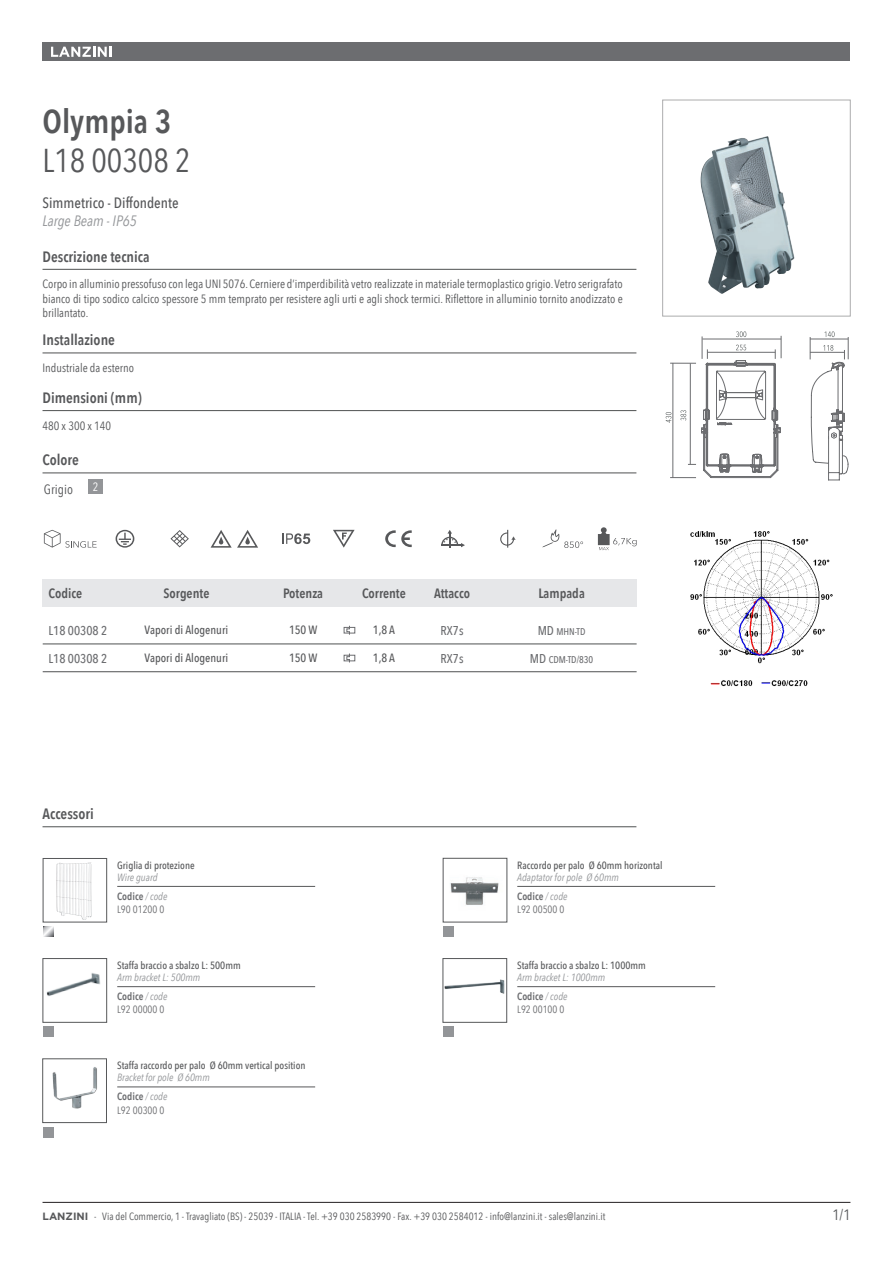
<style>
.page{position:relative;width:893px;height:1263px;background:#fff}
.page>*{position:absolute;margin:0;border:0;box-sizing:border-box;transform-origin:0 0}
.t1{font:33px "Avenir Next Condensed";color:#57585a}
.t2{font:600 33px "Avenir Next Condensed";color:#57585a}
.t3{font:600 15px "Avenir Next Condensed";color:#57585a}
.t4{font:500 15px "Avenir Next Condensed";color:#57585a}
.t5{font:italic 15px "Avenir Next Condensed";color:#939598}
.t6{font:15px "Avenir Next Condensed";color:#57585a}
.t7{font:600 13.5px "Avenir Next Condensed";color:#57585a}
.t8{font:13.5px "Avenir Next Condensed";color:#57585a}
.t9{font:500 12.75px "Avenir Next Condensed";color:#6c6d70}
.t10{font:12px/14.4px "Avenir Next Condensed";color:#57585a;text-align:justify}
.t11{font:500 12px "Avenir Next Condensed";color:#57585a}
.t12{font:12px "Avenir Next Condensed";color:#fff}
.t13{font:500 10.5px "Avenir Next Condensed";color:#57585a}
.t14{font:10.5px "Avenir Next Condensed";color:#57585a}
.t15{font:italic 10.5px "Avenir Next Condensed";color:#939598}
.t16{font:600 10.5px "Avenir Next Condensed";color:#6c6d70}
.t17{font:10.5px "Avenir Next Condensed";color:#6c6d70}
.t18{font:500 9.75px "Avenir Next Condensed";color:#6c6d70}
.s1{font-size:12.75px}
.s2{font-weight:400;font-style:italic;color:#939598}
.s3{font-family:"Gotham";font-weight:700}
</style>
<div class="page">
<div style="left:43px;top:43px;width:807px;height:18px;background:#6c6d70"></div>
<svg style="left:51px;top:47px;width:60px;height:10px"></svg>
<hr style="left:43px;top:1202px;width:807px;height:1px;background:#231f20">
<hr style="left:43px;top:269px;width:593px;height:1px;background:#4f5152">
<hr style="left:43px;top:353px;width:593px;height:1px;background:#4f5152">
<hr style="left:43px;top:410px;width:593px;height:1px;background:#4f5152">
<hr style="left:43px;top:473px;width:593px;height:1px;background:#4f5152">
<div style="left:88px;top:479px;width:15px;height:15px;background:#939598"></div>
<hr style="left:43px;top:644px;width:594px;height:1px;background:#4f5152">
<hr style="left:43px;top:671px;width:594px;height:1px;background:#4f5152">
<div style="left:43px;top:579px;width:594px;height:28px;background:#e6e7e9"></div>
<img style="left:700px;top:136px;width:95px;height:158px">
<hr style="left:43px;top:826px;width:593px;height:1px;background:#4f5152">
<svg style="left:333px;top:530px;width:22px;height:18px"></svg>
<svg style="left:542px;top:529px;width:41px;height:19px"></svg>
<svg style="left:598px;top:527px;width:39px;height:23px"></svg>
<svg style="left:116px;top:530px;width:18px;height:18px"></svg>
<svg style="left:170px;top:530px;width:19px;height:17px"></svg>
<svg style="left:211px;top:530px;width:47px;height:18px"></svg>
<svg style="left:44px;top:530px;width:53px;height:18px"></svg>
<svg style="left:441px;top:530px;width:24px;height:18px"></svg>
<svg style="left:500px;top:530px;width:15px;height:18px"></svg>
<svg style="left:283px;top:533px;width:27px;height:11px"></svg>
<svg style="left:385px;top:530px;width:27px;height:17px"></svg>
<img style="left:46px;top:973px;width:54px;height:23px">
<div style="left:43px;top:958px;width:64px;height:64px;border:1px solid #57585a"></div>
<img style="left:445px;top:979px;width:60px;height:15px">
<div style="left:443px;top:958px;width:64px;height:64px;border:1px solid #57585a"></div>
<img style="left:450px;top:877px;width:49px;height:28px">
<img style="left:52px;top:1067px;width:45px;height:42px">
<div style="left:43px;top:1058px;width:64px;height:65px;border:1px solid #57585a"></div>
<svg style="left:43px;top:926px;width:11px;height:11px"></svg>
<hr style="left:117px;top:886px;width:198px;height:1px;background:#57585a">
<div style="left:43px;top:1026px;width:11px;height:11px;background:#939598"></div>
<hr style="left:117px;top:986px;width:198px;height:1px;background:#57585a">
<div style="left:43px;top:1127px;width:11px;height:10px;background:#939598"></div>
<hr style="left:117px;top:1087px;width:198px;height:1px;background:#57585a">
<div style="left:443px;top:926px;width:11px;height:11px;background:#939598"></div>
<hr style="left:517px;top:886px;width:198px;height:1px;background:#57585a">
<div style="left:443px;top:1026px;width:11px;height:11px;background:#939598"></div>
<hr style="left:517px;top:986px;width:198px;height:1px;background:#57585a">
<img style="left:56px;top:862px;width:32px;height:51px">
<div style="left:43px;top:858px;width:64px;height:64px;border:1px solid #57585a"></div>
<svg style="left:666px;top:331px;width:183px;height:149px"></svg>
<img style="left:690px;top:531px;width:143px;height:156px">
<div style="left:344px;top:627px;width:11px;height:6px;border:1px solid #6c6d70"></div>
<svg style="left:346px;top:625px;width:4px;height:10px"></svg>
<div style="left:344px;top:655px;width:11px;height:6px;border:1px solid #6c6d70"></div>
<svg style="left:346px;top:653px;width:4px;height:10px"></svg>
<h1 class="t2" style="left:43px;top:100px;width:130px">Olympia 3</h1>
<h1 class="t1" style="left:43px;top:139px;width:150px">L18 00308 2</h1>
<p class="t4" style="left:43px;top:193px;width:138px">Simmetrico - Diffondente</p>
<p class="t5" style="left:43px;top:211px;width:96px">Large Beam - IP65</p>
<p class="t3" style="left:43px;top:247px;width:109px">Descrizione tecnica</p>
<p class="t10" style="left:43px;top:277px;width:582px">Corpo in alluminio pressofuso con lega UNI 5076. Cerniere d’imperdibilità vetro realizzate in materiale termoplastico grigio. Vetro serigrafato bianco di tipo sodico calcico spessore 5 mm temprato per resistere agli urti e agli shock termici. Riflettore in alluminio tornito anodizzato e brillantato.</p>
<p class="t3" style="left:43px;top:330px;width:74px">Installazione</p>
<p class="t10" style="left:43px;top:361px;width:93px">Industriale da esterno</p>
<p class="t3" style="left:43px;top:388px;width:101px">Dimensioni (mm)</p>
<p class="t10" style="left:43px;top:419px;width:70px">480 x 300 x 140</p>
<p class="t3" style="left:43px;top:450px;width:38px">Colore</p>
<p class="t8" style="left:44px;top:480px;width:31px">Grigio</p>
<p class="t12" style="left:93px;top:479px;width:7px">2</p>
<p class="t7" style="left:49px;top:585px;width:35px">Codice</p>
<p class="t7" style="left:164px;top:585px;width:47px">Sorgente</p>
<p class="t7" style="left:283px;top:585px;width:42px">Potenza</p>
<p class="t7" style="left:362px;top:585px;width:45px">Corrente</p>
<p class="t7" style="left:434px;top:585px;width:38px">Attacco</p>
<p class="t7" style="left:538px;top:585px;width:48px">Lampada</p>
<p class="t9" style="left:49px;top:622px;width:60px">L18 00308 2</p>
<p class="t11" style="left:145px;top:622px;width:85px">Vapori di Alogenuri</p>
<p class="t11" style="left:289px;top:622px;width:30px">150 W</p>
<p class="t11" style="left:373px;top:622px;width:24px">1,8 A</p>
<p class="t9" style="left:441px;top:622px;width:24px">RX7s</p>
<p class="t18" style="left:538px;top:625px;width:49px"><span class="s1">MD</span> MHN-TD</p>
<p class="t9" style="left:49px;top:650px;width:60px">L18 00308 2</p>
<p class="t11" style="left:145px;top:650px;width:85px">Vapori di Alogenuri</p>
<p class="t11" style="left:289px;top:650px;width:30px">150 W</p>
<p class="t11" style="left:373px;top:650px;width:24px">1,8 A</p>
<p class="t9" style="left:441px;top:650px;width:24px">RX7s</p>
<p class="t18" style="left:530px;top:653px;width:65px"><span class="s1">MD</span> CDM-TD/830</p>
<p class="t3" style="left:43px;top:804px;width:53px">Accessori</p>
<p class="t13" style="left:117px;top:858px;width:79px">Griglia di protezione</p>
<p class="t15" style="left:117px;top:870px;width:42px">Wire guard</p>
<p class="t17" style="left:117px;top:902px;width:49px">L90 01200 0</p>
<p class="t16" style="left:117px;top:889px;width:52px">Codice <span class="s2">/ code</span></p>
<p class="t13" style="left:117px;top:958px;width:125px">Staffa braccio a sbalzo L: 500mm</p>
<p class="t15" style="left:117px;top:970px;width:85px">Arm bracket L: 500mm</p>
<p class="t17" style="left:117px;top:1003px;width:49px">L92 00000 0</p>
<p class="t16" style="left:117px;top:990px;width:52px">Codice <span class="s2">/ code</span></p>
<p class="t13" style="left:117px;top:1059px;width:190px">Staffa raccordo per palo Ø 60mm vertical position</p>
<p class="t15" style="left:117px;top:1071px;width:94px">Bracket for pole Ø 60mm</p>
<p class="t17" style="left:117px;top:1103px;width:49px">L92 00300 0</p>
<p class="t16" style="left:117px;top:1090px;width:52px">Codice <span class="s2">/ code</span></p>
<p class="t13" style="left:517px;top:858px;width:147px">Raccordo per palo Ø 60mm horizontal</p>
<p class="t15" style="left:517px;top:870px;width:103px">Adaptator for pole Ø 60mm</p>
<p class="t17" style="left:517px;top:902px;width:49px">L92 00500 0</p>
<p class="t16" style="left:517px;top:889px;width:52px">Codice <span class="s2">/ code</span></p>
<p class="t13" style="left:517px;top:958px;width:130px">Staffa braccio a sbalzo L: 1000mm</p>
<p class="t15" style="left:517px;top:970px;width:89px">Arm bracket L: 1000mm</p>
<p class="t17" style="left:517px;top:1003px;width:49px">L92 00100 0</p>
<p class="t16" style="left:517px;top:990px;width:52px">Codice <span class="s2">/ code</span></p>
<p class="t14" style="left:43px;top:1210px;width:564px"><span class="s3">LANZINI</span> - Via del Commercio, 1 - Travagliato (BS) - 25039 - ITALIA - Tel. +39 030 2583990 - Fax. +39 030 2584012 - info@lanzini.it - sales@lanzini.it</p>
<p class="t6" style="left:832px;top:1205px;width:19px">1/1</p>
</div>
